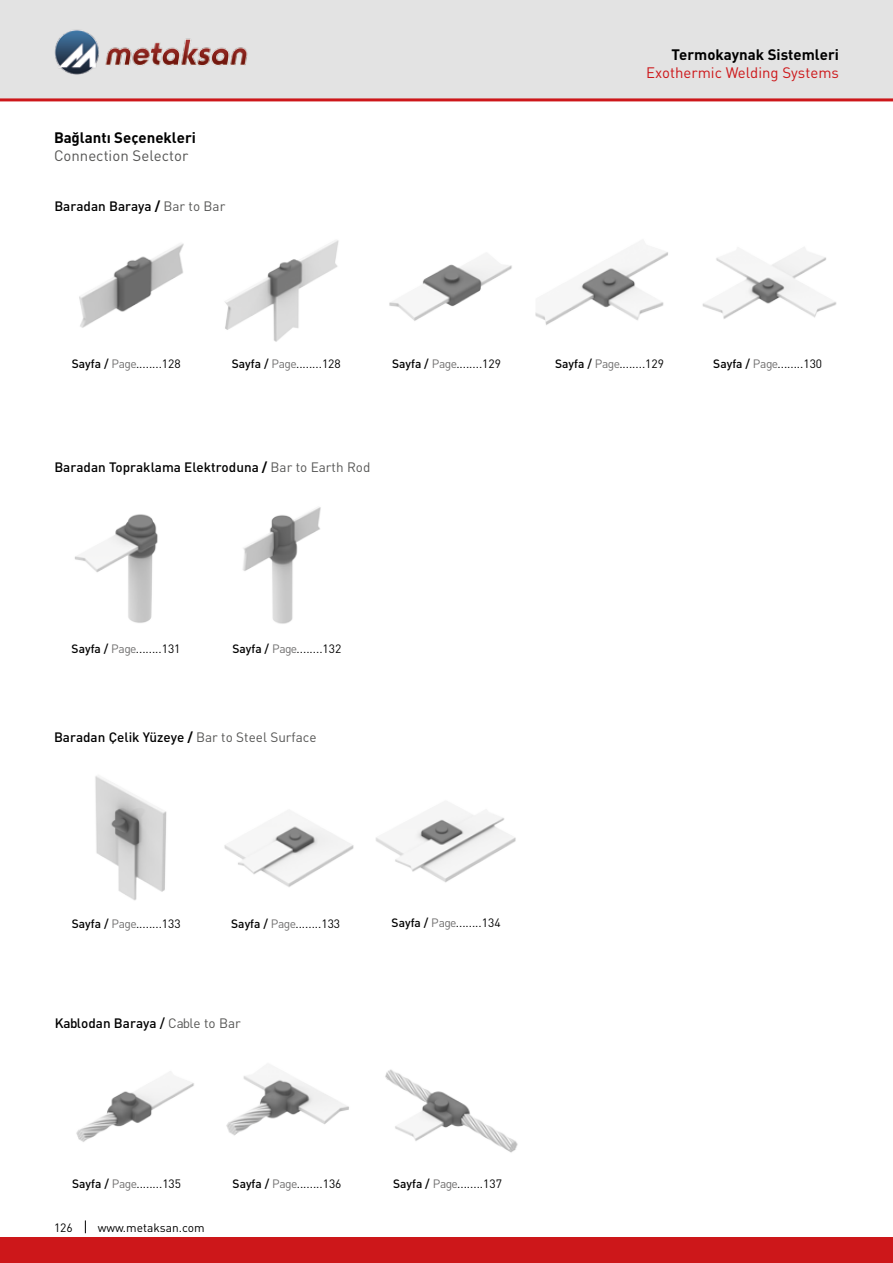
<style>
.page{position:relative;width:893px;height:1263px;background:#fff}
.page>*{position:absolute;margin:0;border:0;box-sizing:border-box;transform-origin:0 0}
.t1{font:15px "DINT Bold Tr";color:#000}
.t2{font:15px "DIN Tr";color:#cd171a}
.t3{font:15px "DIN Tr";color:#575756}
.t4{font:13.5px "DIN Medium Tr";color:#000}
.t5{font:12px "DIN Tr";letter-spacing:-.01em;color:#000}
.s1{font-family:"DINT Bold Tr"}
.s2{font-family:"DIN Tr";color:#575756}
.s3{font-family:"DIN Medium Tr"}
.s4{color:#706f6f}
</style>
<div class="page">
<div style="left:0;top:0;width:893px;height:100px;background:#e3e3e3"></div>
<hr style="left:0;top:98px;width:893px;height:3px;background:#cd171a">
<div style="left:0;top:1238px;width:893px;height:25px;background:#cd171a"></div>
<svg style="left:85px;top:1220px;width:1px;height:13px"></svg>
<img style="left:54px;top:29px;width:194px;height:46px">
<img style="left:79px;top:243px;width:105px;height:85px">
<img style="left:225px;top:240px;width:114px;height:102px">
<img style="left:389px;top:258px;width:123px;height:63px">
<img style="left:535px;top:252px;width:133px;height:73px">
<img style="left:702px;top:247px;width:135px;height:72px">
<img style="left:75px;top:514px;width:83px;height:109px">
<img style="left:243px;top:507px;width:78px;height:117px">
<img style="left:376px;top:811px;width:140px;height:72px">
<img style="left:95px;top:776px;width:72px;height:125px">
<img style="left:224px;top:825px;width:130px;height:62px">
<img style="left:76px;top:1071px;width:118px;height:71px">
<img style="left:226px;top:1076px;width:123px;height:60px">
<img style="left:385px;top:1069px;width:133px;height:84px">
<p class="t1" style="left:54px;top:128px;width:144px">Bağlantı Seçenekleri</p>
<p class="t3" style="left:54px;top:146px;width:136px">Connection Selector</p>
<p class="t4" style="left:54px;top:198px;width:173px">Baradan Baraya <span class="s1">/</span> <span class="s2">Bar to Bar</span></p>
<p class="t1" style="left:671px;top:45px;width:169px">Termokaynak Sistemleri</p>
<p class="t2" style="left:646px;top:63px;width:194px">Exothermic Welding Systems</p>
<p class="t5" style="left:72px;top:356px;width:110px"><span class="s3">Sayfa /</span> <span class="s4">Page</span>........128</p>
<p class="t5" style="left:232px;top:356px;width:110px"><span class="s3">Sayfa /</span> <span class="s4">Page</span>........128</p>
<p class="t5" style="left:392px;top:356px;width:110px"><span class="s3">Sayfa /</span> <span class="s4">Page</span>........129</p>
<p class="t5" style="left:555px;top:356px;width:110px"><span class="s3">Sayfa /</span> <span class="s4">Page</span>........129</p>
<p class="t5" style="left:713px;top:356px;width:110px"><span class="s3">Sayfa /</span> <span class="s4">Page</span>........130</p>
<p class="t4" style="left:54px;top:458px;width:317px">Baradan Topraklama Elektroduna <span class="s1">/</span> <span class="s2">Bar to Earth Rod</span></p>
<p class="t5" style="left:72px;top:641px;width:110px"><span class="s3">Sayfa /</span> <span class="s4">Page</span>........131</p>
<p class="t5" style="left:232px;top:641px;width:110px"><span class="s3">Sayfa /</span> <span class="s4">Page</span>........132</p>
<p class="t4" style="left:54px;top:729px;width:264px">Baradan Çelik Yüzeye <span class="s1">/</span> <span class="s2">Bar to Steel Surface</span></p>
<p class="t5" style="left:72px;top:916px;width:110px"><span class="s3">Sayfa /</span> <span class="s4">Page</span>........133</p>
<p class="t5" style="left:231px;top:916px;width:110px"><span class="s3">Sayfa /</span> <span class="s4">Page</span>........133</p>
<p class="t4" style="left:55px;top:1014px;width:188px">Kablodan Baraya / <span class="s2">Cable to Bar</span></p>
<p class="t5" style="left:392px;top:915px;width:110px"><span class="s3">Sayfa /</span> <span class="s4">Page</span>........134</p>
<p class="t5" style="left:72px;top:1176px;width:110px"><span class="s3">Sayfa /</span> <span class="s4">Page</span>........135</p>
<p class="t5" style="left:233px;top:1176px;width:110px"><span class="s3">Sayfa /</span> <span class="s4">Page</span>........136</p>
<p class="t5" style="left:393px;top:1176px;width:110px"><span class="s3">Sayfa /</span> <span class="s4">Page</span>........137</p>
<p class="t5" style="left:54px;top:1220px;width:20px">126</p>
<p class="t5" style="left:98px;top:1220px;width:108px">www.metaksan.com</p>
</div>
